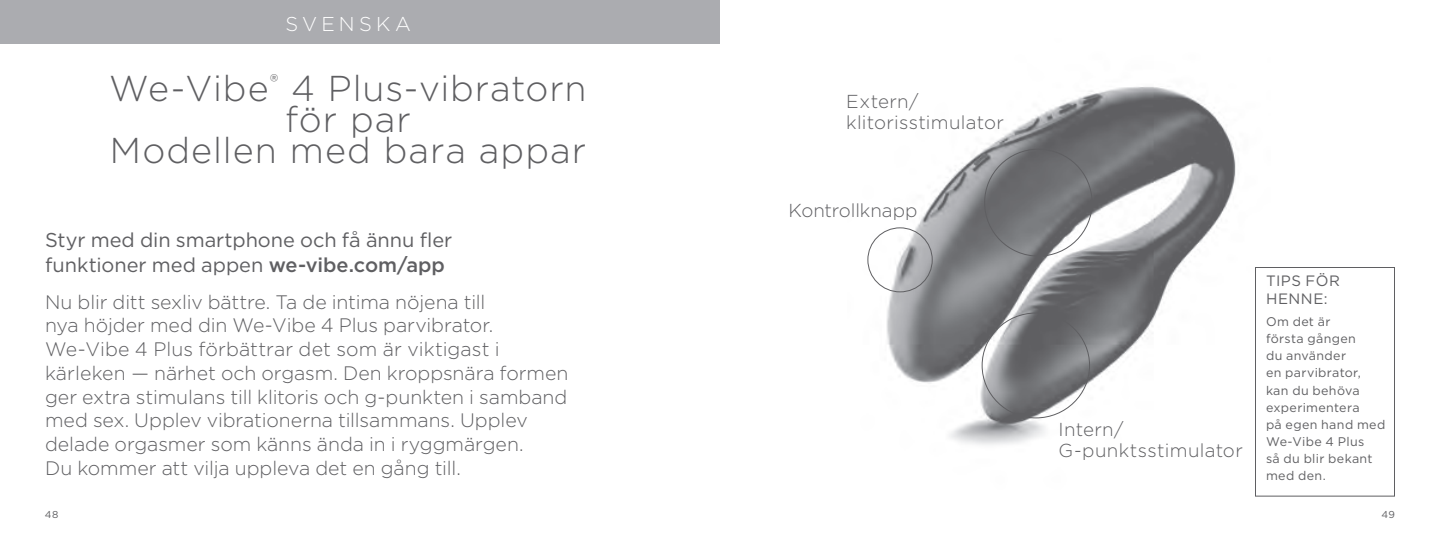
<style>
.page{position:relative;width:1440px;height:540px;background:#fff}
.page>*{position:absolute;margin:0;border:0;box-sizing:border-box;transform-origin:0 0}
.Level_1_Head{font:300 36px/31.2px "Gotham";letter-spacing:.025em;color:#5f5f62;text-align:center}
.Intro_Bold{font:20px/25px "Gotham";color:#5f5f62}
.t1{font:300 20px "Gotham";letter-spacing:.21em;color:#fff}
.Intro_Para_Smaller{font:300 19.5px/23.8px "Gotham";color:#5f5f62}
.Large_Diagram_label{font:300 18.75px/21.2px "Gotham";letter-spacing:.015em;color:#5f5f62}
.Large_Diagram_label-2{font:300 18.75px "Gotham";letter-spacing:-.005em;color:#5f5f62}
.Box_Level_1_Head{font:15px/18px "Gotham";letter-spacing:.035em;color:#5f5f62}
.Box_body{font:12.5px/17px "Gotham";letter-spacing:.03em;color:#5f5f62}
.t2{font:10px "Gotham";color:#5f5f62}
.s1{font-weight:500}
</style>
<div class="page">
<div style="left:0;top:0;width:720px;height:43px;background:#abacb0"></div>
<img style="left:867px;top:87px;width:369px;height:358px">
<div style="left:868px;top:227px;width:65px;height:65px;border:1px solid #5f5f62;border-radius:50%"></div>
<div style="left:1255px;top:267px;width:140px;height:230px;border:1px solid #5f5f62"></div>
<p class="t1" style="left:285px;top:12px;width:127px">SVENSKA</p>
<p class="Level_1_Head" style="left:109px;top:71px;width:479px">We-Vibe<sup>®</sup> 4 Plus-vibratorn för par<br>Modellen med bara appar</p>
<p class="Intro_Bold" style="left:45px;top:227px;width:409px">Styr med din smartphone och få ännu fler funktioner med appen <span class="s1">we-vibe.com/app</span></p>
<p class="Intro_Para_Smaller" style="left:45px;top:289px;width:525px">Nu blir ditt sexliv bättre. Ta de intima nöjena till<br>nya höjder med din We-Vibe 4 Plus parvibrator.<br>We-Vibe 4 Plus förbättrar det som är viktigast i kärleken — närhet och orgasm. Den kroppsnära formen ger extra stimulans till klitoris och g-punkten i samband med sex. Upplev vibrationerna tillsammans. Upplev delade orgasmer som känns ända in i ryggmärgen.<br>Du kommer att vilja uppleva det en gång till.</p>
<p class="Large_Diagram_label" style="left:846px;top:90px;width:159px">Extern/ klitorisstimulator</p>
<p class="Large_Diagram_label-2" style="left:789px;top:199px;width:130px">Kontrollknapp</p>
<p class="Large_Diagram_label" style="left:1058px;top:418px;width:186px">Intern/<br>G-punktsstimulator</p>
<p class="Box_Level_1_Head" style="left:1266px;top:272px;width:75px">TIPS FÖR<br>HENNE:</p>
<p class="Box_body" style="left:1266px;top:313px;width:121px">Om det är<br>första gången<br>du använder<br>en parvibrator, kan du behöva experimentera<br>på egen hand med<br>We-Vibe 4 Plus<br>så du blir bekant med den.</p>
<p class="t2" style="left:45px;top:508px;width:15px">48</p>
<p class="t2" style="left:1382px;top:508px;width:15px">49</p>
</div>
